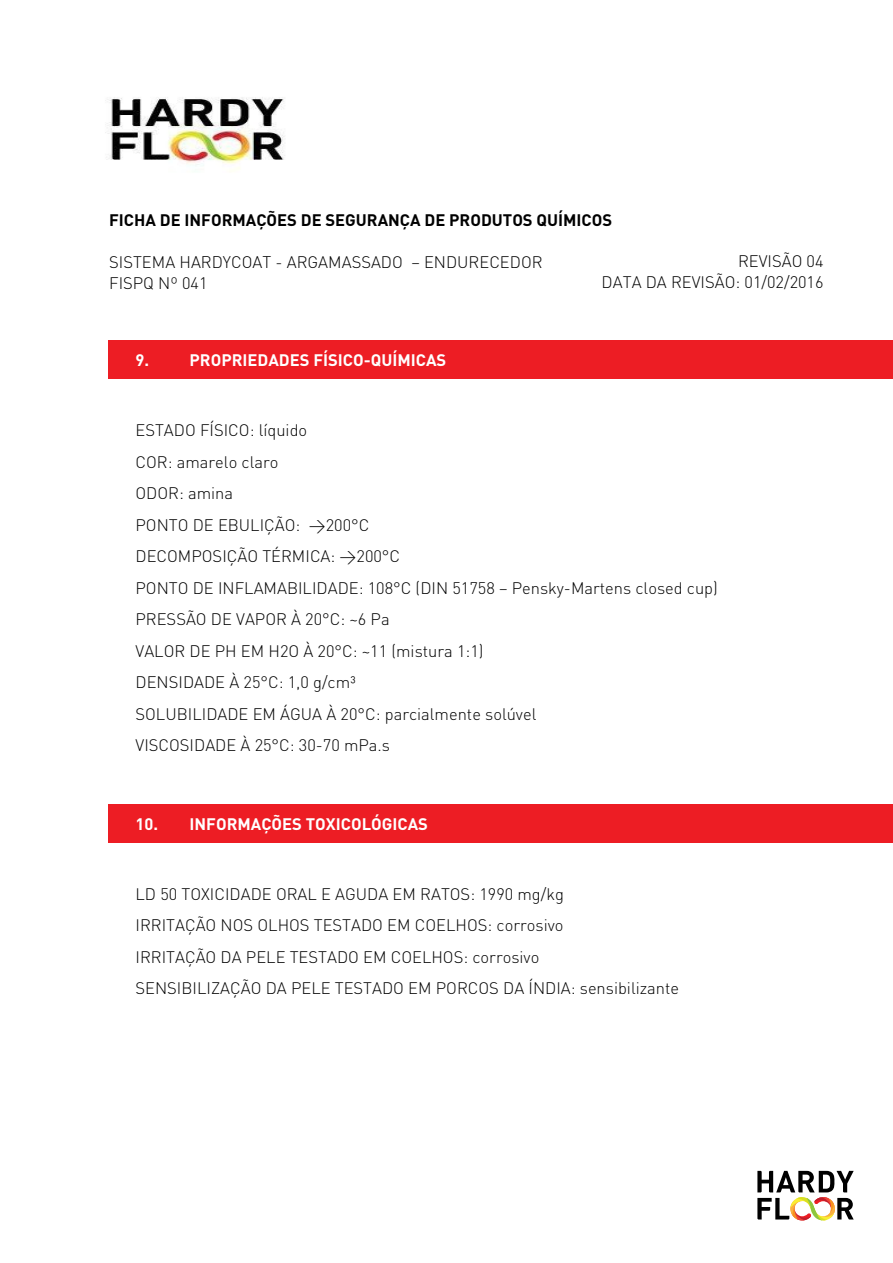
<style>
.page{position:relative;width:893px;height:1263px;background:#fff}
.page>*{position:absolute;margin:0;border:0;box-sizing:border-box;transform-origin:0 0}
.t1{font:300 16.5px/31.5px "DIN";color:#000}
.t2{font:700 16.5px "DIN";color:#fff}
.t3{font:700 16.5px "DIN";color:#000}
.s1{font-family:"DIN Light";font-weight:400}
</style>
<div class="page">
<svg style="left:757px;top:1171px;width:97px;height:49px"></svg>
<div style="left:108px;top:340px;width:785px;height:39px;background:#ed1d24"></div>
<div style="left:108px;top:804px;width:785px;height:39px;background:#ed1d24"></div>
<img style="left:105px;top:97px;width:180px;height:73px">
<p class="t3" style="left:109px;top:209px;width:505px">FICHA DE INFORMAÇÕES DE SEGURANÇA DE PRODUTOS QUÍMICOS</p>
<p class="t1" style="left:109px;top:251px;width:435px;line-height:21px">SISTEMA <span class="s1">HARDYCOAT -</span> ARGAMASSADO – ENDURECEDOR<br>FISPQ Nº 041</p>
<p class="t1" style="left:602px;top:251px;width:223px;line-height:21px;text-align:right">REVISÃO 0<span class="s1">4<br></span>DATA DA REVISÃO: <span class="s1">01/02/2016</span></p>
<p class="t2" style="left:136px;top:350px;width:15px">9.</p>
<p class="t2" style="left:190px;top:350px;width:53px">PROPRIEDADES</p>
<p class="t2" style="left:313px;top:350px;width:19px">FÍSICO</p>
<p class="t2" style="left:364px;top:350px;width:28px">-QUÍMICAS</p>
<p class="t1" style="left:136px;top:414px;width:21px">ESTADO</p>
<p class="t1" style="left:200px;top:414px;width:18px">FÍSICO</p>
<p class="t1" style="left:136px;top:414px;width:173px;text-indent:114px">: LÍQUIDO<br>COR : AMARELO CLARO<br>ODOR</p>
<p class="t1" style="left:179px;top:477px;width:56px">: AMINA</p>
<p class="t1" style="left:136px;top:509px;width:22px">PONTO</p>
<p class="t1" style="left:193px;top:509px;width:36px">DE EBULIÇÃO</p>
<p class="t1" style="left:296px;top:509px;width:75px">: &gt;200°C</p>
<p class="t1" style="left:136px;top:540px;width:23px">DECOMPOSIÇÃO</p>
<p class="t1" style="left:262px;top:540px;width:11px">TÉRMICA</p>
<p class="t1" style="left:331px;top:540px;width:71px">: &gt;200°C</p>
<p class="t1" style="left:136px;top:572px;width:22px">PONTO</p>
<p class="t1" style="left:193px;top:572px;width:36px">DE INFLAMABILIDADE</p>
<p class="t1" style="left:359px;top:572px;width:361px">: 108°C (DIN 51758 – PENSKY-MARTENS CLOSED CUP)</p>
<p class="t1" style="left:136px;top:603px;width:22px">PRESSÃO</p>
<p class="t1" style="left:211px;top:603px;width:37px">DE VAPOR</p>
<p class="t1" style="left:291px;top:603px;width:100px">À 20°C: ~6 PA</p>
<p class="t1" style="left:136px;top:635px;width:20px">VALOR</p>
<p class="t1" style="left:190px;top:635px;width:295px">DE PH EM H2O À 20°C: ~11 (MISTURA 1:1)</p>
<p class="t1" style="left:136px;top:666px;width:22px">DENSIDADE</p>
<p class="t1" style="left:229px;top:666px;width:128px">À 25°C: 1,0 G/CM³</p>
<p class="t1" style="left:136px;top:698px;width:20px">SOLUBILIDADE</p>
<p class="t1" style="left:253px;top:698px;width:39px">EM ÁGUA</p>
<p class="t1" style="left:326px;top:698px;width:211px">À 20°C: PARCIALMENTE SOLÚVEL</p>
<p class="t1" style="left:136px;top:729px;width:19px">VISCOSIDADE</p>
<p class="t1" style="left:241px;top:729px;width:151px">À 25°C: 30-70 MPA.S</p>
<p class="t2" style="left:136px;top:813px;width:40px">10. IN</p>
<p class="t2" style="left:206px;top:813px;width:22px">FORMAÇÕES</p>
<p class="t2" style="left:306px;top:813px;width:86px">TOXICO LÓGICAS</p>
<p class="t1" style="left:136px;top:878px;width:56px">LD 50 TOXICIDADE</p>
<p class="t1" style="left:276px;top:878px;width:11px">ORAL</p>
<p class="t1" style="left:321px;top:878px;width:26px">E AGUDA</p>
<p class="t1" style="left:393px;top:878px;width:39px">EM RATOS</p>
<p class="t1" style="left:470px;top:878px;width:95px">: 1990 MG/KG</p>
<p class="t1" style="left:136px;top:909px;width:15px">IRRITAÇÃO</p>
<p class="t1" style="left:221px;top:909px;width:11px">NOS</p>
<p class="t1" style="left:257px;top:909px;width:11px">OLHOS</p>
<p class="t1" style="left:314px;top:909px;width:11px">TESTADO</p>
<p class="t1" style="left:387px;top:909px;width:39px">EM COELHOS</p>
<p class="t1" style="left:487px;top:909px;width:77px">: CORROSIVO</p>
<p class="t1" style="left:136px;top:941px;width:15px">IRRITAÇÃO</p>
<p class="t1" style="left:221px;top:941px;width:36px">DA PELE</p>
<p class="t1" style="left:290px;top:941px;width:11px">TESTADO</p>
<p class="t1" style="left:363px;top:941px;width:39px">EM COELHOS</p>
<p class="t1" style="left:463px;top:941px;width:77px">: CORROSIVO</p>
<p class="t1" style="left:136px;top:972px;width:20px">SENSIBILIZAÇÃO</p>
<p class="t1" style="left:266px;top:972px;width:36px">DA PELE</p>
<p class="t1" style="left:335px;top:972px;width:11px">TESTADO</p>
<p class="t1" style="left:408px;top:972px;width:39px">EM PORCOS</p>
<p class="t1" style="left:503px;top:972px;width:35px">DA ÍNDIA</p>
<p class="t1" style="left:571px;top:972px;width:110px">: SENSIBILIZANTE</p>
</div>
